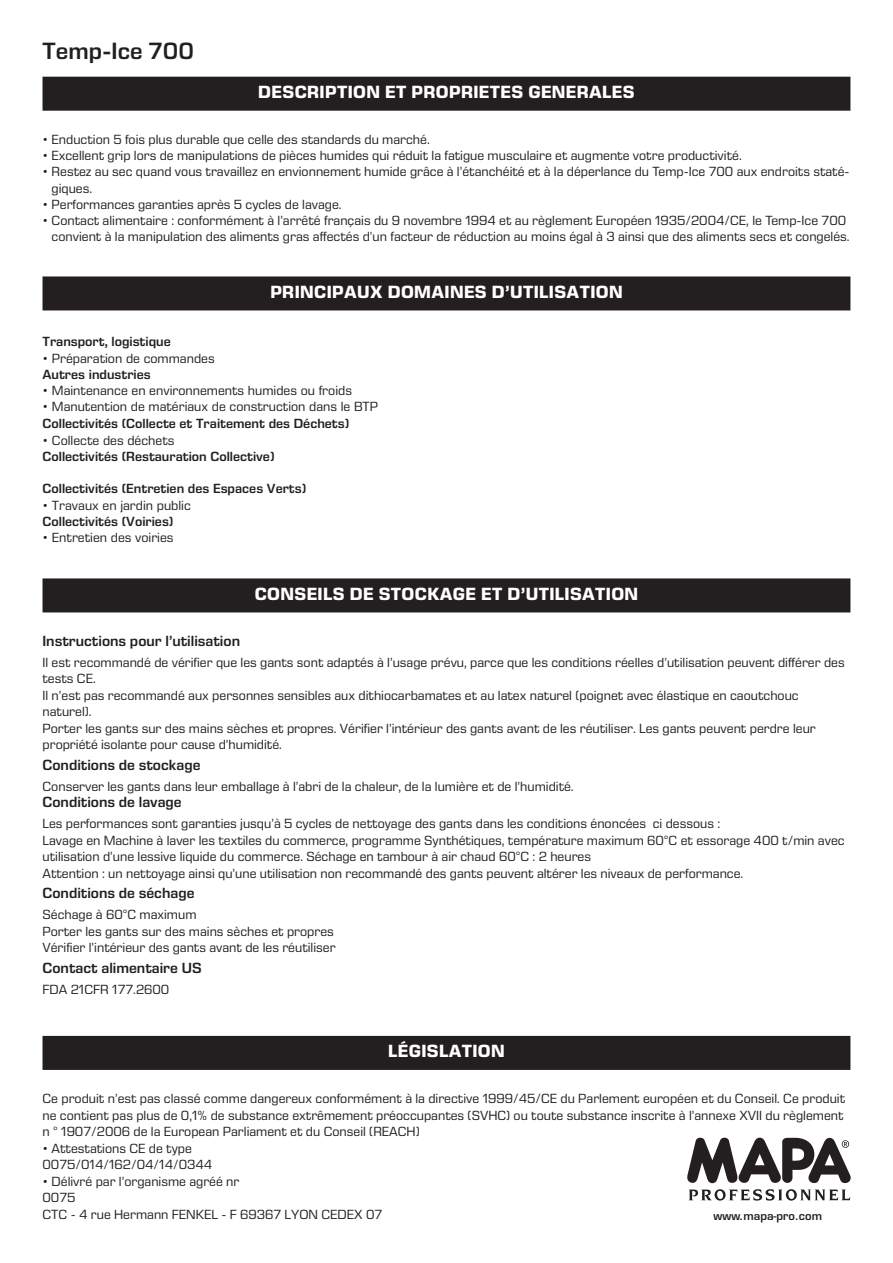
<style>
.page{position:relative;width:893px;height:1263px;background:#fff}
.page>*{position:absolute;margin:0;border:0;box-sizing:border-box;transform-origin:0 0}
._07__Nom_produit_rap{font:600 24px "Eurostile Next LT Pro";color:#231f20}
._08__Titre_bandeau_n{font:700 18px "Eurostile Next LT Pro";letter-spacing:.02em;color:#fff}
._10__Texte{font:600 15px "Eurostile Next LT Pro";color:#231f20}
._10__Texte-2{font:13.5px/16.5px "Eurostile Next LT Pro";color:#231f20}
.formatage_balise{font:13.5px/16.2px "Eurostile Next LT Pro";color:#231f20}
.secteur_titre{font:600 13.5px "Eurostile Next LT Pro";color:#231f20}
.secteur_texte{font:13.5px "Eurostile Next LT Pro";color:#231f20}
.t1{font:600 11.1px "Eurostile";color:#231f20}
</style>
<div class="page">
<svg style="left:687px;top:1138px;width:164px;height:62px"></svg>
<div style="left:43px;top:77px;width:807px;height:34px;background:#231f20"></div>
<div style="left:43px;top:276px;width:807px;height:34px;background:#231f20"></div>
<div style="left:43px;top:578px;width:807px;height:34px;background:#231f20"></div>
<div style="left:43px;top:1036px;width:807px;height:34px;background:#231f20"></div>
<p class="_07__Nom_produit_rap" style="left:43px;top:38px;width:153px">Temp-Ice 700</p>
<p class="_08__Titre_bandeau_n" style="left:258px;top:82px;width:378px">DESCRIPTION ET PROPRIETES GENERALES</p>
<p class="formatage_balise" style="left:43px;top:131px;width:389px">• Enduction 5 fois plus durable que celle des standards du marché.</p>
<p class="formatage_balise" style="left:43px;top:148px;width:701px">• Excellent grip lors de manipulations de pièces humides qui réduit la fatigue musculaire et augmente votre productivité.</p>
<p class="formatage_balise" style="left:52px;top:164px;width:799px;text-indent:-9px">• Restez au sec quand vous travaillez en envionnement humide grâce à l’étanchéité et à la déperlance du Temp-Ice 700 aux endroits staté&shy;giques.</p>
<p class="formatage_balise" style="left:43px;top:196px;width:301px">• Performances garanties après 5 cycles de lavage.</p>
<p class="formatage_balise" style="left:43px;top:212px;width:809px;text-align:right">• Contact alimentaire : conformément à l’arrêté français du 9 novembre 1994 et au règlement Européen 1935/2004/CE, le Temp-Ice 700 convient à la manipulation des aliments gras affectés d’un facteur de réduction au moins égal à 3 ainsi que des aliments secs et congelés.</p>
<p class="_08__Titre_bandeau_n" style="left:270px;top:281px;width:354px">PRINCIPAUX DOMAINES D’UTILISATION</p>
<p class="secteur_titre" style="left:43px;top:334px;width:130px">Transport, logistique</p>
<p class="secteur_texte" style="left:43px;top:351px;width:174px">• Préparation de commandes</p>
<p class="secteur_titre" style="left:43px;top:367px;width:110px">Autres industries</p>
<p class="secteur_texte" style="left:43px;top:383px;width:311px">• Maintenance en environnements humides ou froids</p>
<p class="secteur_texte" style="left:43px;top:399px;width:337px">• Manutention de matériaux de construction dans le BTP</p>
<p class="secteur_titre" style="left:43px;top:416px;width:308px">Collectivités (Collecte et Traitement des Déchets)</p>
<p class="secteur_texte" style="left:43px;top:433px;width:133px">• Collecte des déchets</p>
<p class="secteur_titre" style="left:43px;top:449px;width:234px">Collectivités (Restauration Collective)</p>
<p class="secteur_titre" style="left:43px;top:481px;width:265px">Collectivités (Entretien des Espaces Verts)</p>
<p class="secteur_texte" style="left:43px;top:498px;width:150px">• Travaux en jardin public</p>
<p class="secteur_titre" style="left:43px;top:514px;width:132px">Collectivités (Voiries)</p>
<p class="secteur_texte" style="left:43px;top:530px;width:133px">• Entretien des voiries</p>
<p class="_08__Titre_bandeau_n" style="left:255px;top:583px;width:385px">CONSEILS DE STOCKAGE ET D’UTILISATION</p>
<p class="_10__Texte" style="left:43px;top:633px;width:199px">Instructions pour l’utilisation</p>
<p class="_10__Texte-2" style="left:43px;top:654px;width:804px">Il est recommandé de vérifier que les gants sont adaptés à l’usage prévu, parce que les conditions réelles d’utilisation peuvent différer des tests CE.<br>Il n’est pas recommandé aux personnes sensibles aux dithiocarbamates et au latex naturel (poignet avec élastique en caoutchouc naturel).<br>Porter les gants sur des mains sèches et propres. Vérifier l’intérieur des gants avant de les réutiliser. Les gants peuvent perdre leur propriété isolante pour cause d’humidité.</p>
<p class="_10__Texte" style="left:43px;top:757px;width:159px">Conditions de stockage</p>
<p class="_10__Texte-2" style="left:43px;top:778px;width:533px">Conserver les gants dans leur emballage à l’abri de la chaleur, de la lumière et de l’humidité.</p>
<p class="_10__Texte" style="left:43px;top:794px;width:141px">Conditions de lavage</p>
<p class="_10__Texte-2" style="left:43px;top:815px;width:804px">Les performances sont garanties jusqu’à 5 cycles de nettoyage des gants dans les conditions énoncées ci dessous :<br>Lavage en Machine à laver les textiles du commerce, programme Synthétiques, température maximum 60°C et essorage 400 t/min avec utilisation d’une lessive liquide du commerce. Séchage en tambour à air chaud 60°C : 2 heures<br>Attention : un nettoyage ainsi qu’une utilisation non recommandé des gants peuvent altérer les niveaux de performance.</p>
<p class="_10__Texte" style="left:43px;top:885px;width:153px">Conditions de séchage</p>
<p class="_10__Texte-2" style="left:43px;top:906px;width:295px">Séchage à 60°C maximum<br>Porter les gants sur des mains sèches et propres<br>Vérifier l’intérieur des gants avant de les réutiliser</p>
<p class="_10__Texte" style="left:43px;top:959px;width:161px">Contact alimentaire US</p>
<p class="_10__Texte-2" style="left:43px;top:981px;width:128px">FDA 21CFR 177.2600</p>
<p class="_08__Titre_bandeau_n" style="left:388px;top:1041px;width:118px">LÉGISLATION</p>
<p class="_10__Texte-2" style="left:43px;top:1091px;width:804px;text-align:justify">Ce produit n’est pas classé comme dangereux conformément à la directive 1999/45/CE du Parlement européen et du Conseil. Ce produit ne contient pas plus de 0,1% de substance extrêmement préoccupantes (SVHC) ou toute substance inscrite à l’annexe XVII du règlement n ° 1907/2006 de la European Parliament et du Conseil (REACH)</p>
<p class="_10__Texte-2" style="left:43px;top:1140px;width:151px">• Attestations CE de type</p>
<p class="_10__Texte-2" style="left:43px;top:1157px;width:171px">0075/014/162/04/14/0344</p>
<p class="_10__Texte-2" style="left:43px;top:1173px;width:198px">• Délivré par l’organisme agréé nr</p>
<p class="_10__Texte-2" style="left:43px;top:1190px;width:341px">0075<br>CTC - 4 rue Hermann FENKEL - F 69367 LYON CEDEX 07</p>
<p class="t1" style="left:714px;top:1209px;width:110px">www.mapa-pro.com</p>
</div>
